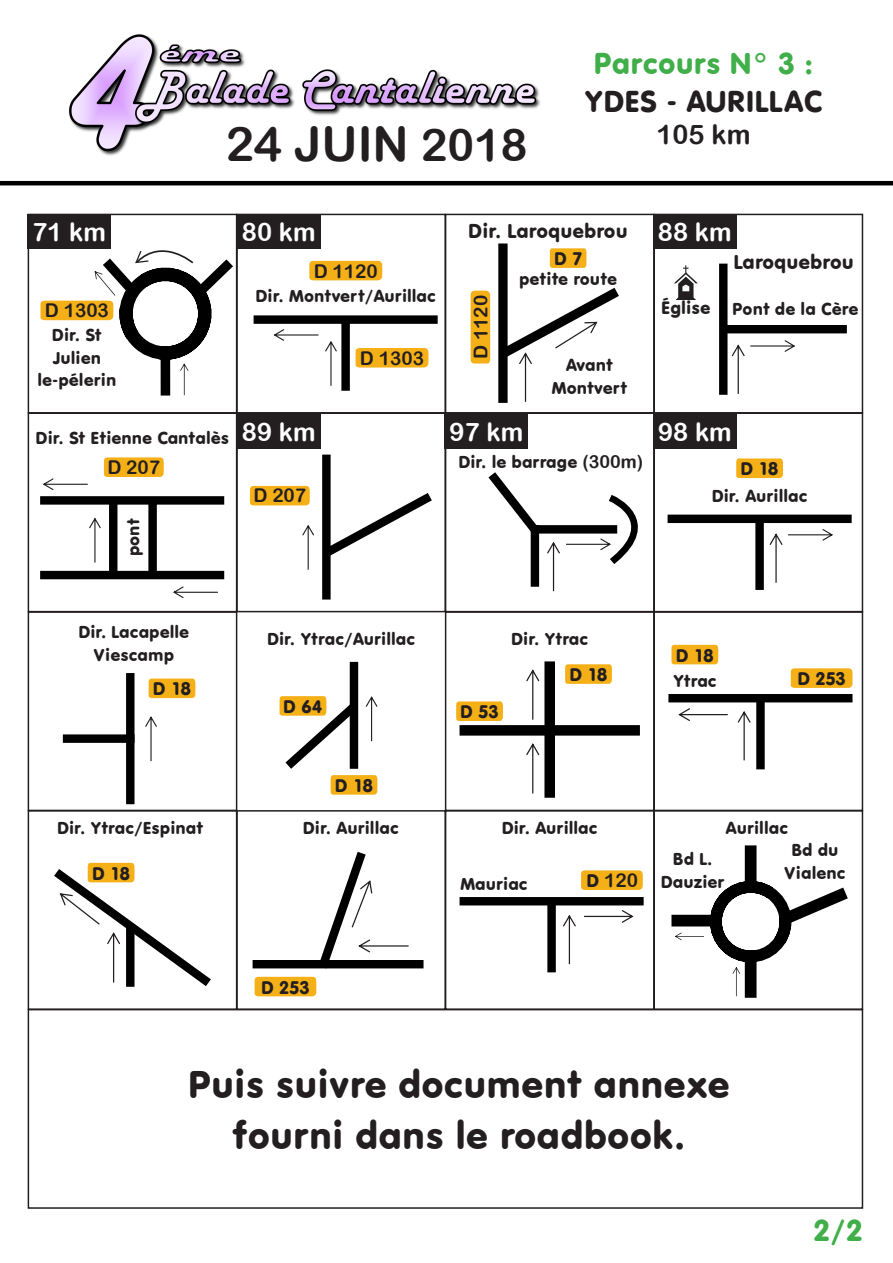
<style>
.page{position:relative;width:893px;height:1263px;background:#fff}
.page>*{position:absolute;margin:0;border:0;box-sizing:border-box;transform-origin:0 0}
.t1{font:47.7px "Arial Rounded MT Bold";color:#231f20}
.t2{font:40.2px/50.2px "VAG Round";color:#231f20;text-align:center}
.t3{font:31.5px/37.8px "VAG Round";color:#231f20}
.t4{font:31.5px "VAG Round";color:#40ae49}
.t5{font:27px "Arial Rounded MT Bold";color:#231f20}
.t6{font:25.5px "Arial Rounded MT Bold";color:#fff}
.t7{font:21px "VAG Round";color:#231f20}
.t8{font:19.05px "VAG Round";letter-spacing:-.06em;color:#231f20}
.t9{font:19.05px "Arial Rounded MT Bold";color:#231f20}
.t10{font:18.75px "VAG Round";color:#231f20}
.t11{font:18px/22.5px "VAG Round";color:#231f20;text-align:center}
.s1{font-size:45px}
.s2{color:#40ae49}
.s3{font-family:"Arial Rounded MT Bold"}
.s4{font-family:"VAG Round"}
</style>
<div class="page">
<img style="left:69px;top:34px;width:471px;height:122px">
<hr style="left:0;top:181px;width:893px;height:4px;background:#000">
<div style="left:28px;top:214px;width:209px;height:200px;border:2px solid #231f20"></div>
<div style="left:28px;top:611px;width:209px;height:200px;border:2px solid #231f20"></div>
<div style="left:28px;top:412px;width:209px;height:200px;border:2px solid #231f20"></div>
<div style="left:28px;top:810px;width:209px;height:200px;border:2px solid #231f20"></div>
<div style="left:28px;top:1009px;width:835px;height:200px;border:2px solid #231f20"></div>
<div style="left:445px;top:611px;width:210px;height:200px;border:2px solid #231f20"></div>
<div style="left:445px;top:412px;width:210px;height:200px;border:2px solid #231f20"></div>
<div style="left:445px;top:810px;width:210px;height:200px;border:2px solid #231f20"></div>
<div style="left:236px;top:214px;width:210px;height:200px;border:2px solid #231f20"></div>
<div style="left:236px;top:412px;width:210px;height:200px;border:2px solid #231f20"></div>
<div style="left:236px;top:810px;width:210px;height:200px;border:2px solid #231f20"></div>
<div style="left:653px;top:214px;width:210px;height:200px;border:2px solid #231f20"></div>
<div style="left:653px;top:611px;width:210px;height:200px;border:2px solid #231f20"></div>
<div style="left:653px;top:412px;width:210px;height:200px;border:2px solid #231f20"></div>
<div style="left:653px;top:810px;width:210px;height:200px;border:2px solid #231f20"></div>
<svg style="left:273px;top:329px;width:45px;height:12px"></svg>
<svg style="left:43px;top:478px;width:45px;height:12px"></svg>
<svg style="left:173px;top:586px;width:45px;height:12px"></svg>
<svg style="left:89px;top:518px;width:12px;height:45px"></svg>
<svg style="left:788px;top:529px;width:45px;height:12px"></svg>
<svg style="left:325px;top:341px;width:12px;height:45px"></svg>
<div style="left:258px;top:315px;width:175px;height:9px;background:#000"></div>
<div style="left:44px;top:496px;width:176px;height:9px;background:#000"></div>
<div style="left:44px;top:571px;width:176px;height:8px;background:#000"></div>
<div style="left:341px;top:327px;width:9px;height:59px;background:#000"></div>
<div style="left:672px;top:515px;width:175px;height:8px;background:#000"></div>
<div style="left:755px;top:526px;width:9px;height:60px;background:#000"></div>
<div style="left:673px;top:694px;width:175px;height:8px;background:#000"></div>
<div style="left:756px;top:705px;width:9px;height:60px;background:#000"></div>
<div style="left:464px;top:897px;width:175px;height:8px;background:#000"></div>
<div style="left:547px;top:908px;width:9px;height:60px;background:#000"></div>
<div style="left:109px;top:508px;width:8px;height:59px;background:#000"></div>
<div style="left:148px;top:508px;width:9px;height:59px;background:#000"></div>
<div style="left:719px;top:268px;width:8px;height:123px;background:#000"></div>
<div style="left:731px;top:325px;width:112px;height:8px;background:#000"></div>
<div style="left:126px;top:677px;width:9px;height:123px;background:#000"></div>
<div style="left:257px;top:960px;width:162px;height:8px;background:#000"></div>
<div style="left:67px;top:734px;width:63px;height:9px;background:#000"></div>
<div style="left:28px;top:214px;width:83px;height:34px;background:#231f20"></div>
<div style="left:237px;top:214px;width:84px;height:34px;background:#231f20"></div>
<div style="left:653px;top:214px;width:83px;height:34px;background:#231f20"></div>
<div style="left:237px;top:414px;width:84px;height:34px;background:#231f20"></div>
<div style="left:445px;top:414px;width:83px;height:34px;background:#231f20"></div>
<div style="left:653px;top:414px;width:84px;height:34px;background:#231f20"></div>
<svg style="left:104px;top:457px;width:60px;height:20px"></svg>
<div style="left:322px;top:459px;width:9px;height:136px;background:#000"></div>
<div style="left:540px;top:525px;width:73px;height:9px;background:#000"></div>
<svg style="left:145px;top:716px;width:12px;height:45px"></svg>
<svg style="left:250px;top:486px;width:182px;height:84px"></svg>
<div style="left:350px;top:666px;width:8px;height:98px;background:#000"></div>
<svg style="left:40px;top:237px;width:200px;height:158px"></svg>
<svg style="left:309px;top:261px;width:73px;height:19px"></svg>
<svg style="left:356px;top:348px;width:73px;height:20px"></svg>
<svg style="left:550px;top:248px;width:36px;height:20px"></svg>
<svg style="left:736px;top:458px;width:47px;height:20px"></svg>
<svg style="left:671px;top:645px;width:47px;height:19px"></svg>
<svg style="left:791px;top:668px;width:62px;height:20px"></svg>
<svg style="left:581px;top:870px;width:62px;height:20px"></svg>
<div style="left:498px;top:248px;width:10px;height:150px;background:#000"></div>
<svg style="left:732px;top:340px;width:63px;height:54px"></svg>
<svg style="left:770px;top:533px;width:12px;height:50px"></svg>
<svg style="left:738px;top:711px;width:13px;height:49px"></svg>
<svg style="left:563px;top:915px;width:13px;height:49px"></svg>
<svg style="left:678px;top:708px;width:50px;height:13px"></svg>
<svg style="left:584px;top:910px;width:49px;height:13px"></svg>
<svg style="left:488px;top:472px;width:72px;height:119px"></svg>
<svg style="left:471px;top:281px;width:148px;height:121px"></svg>
<svg style="left:674px;top:265px;width:24px;height:35px"></svg>
<svg style="left:566px;top:493px;width:90px;height:76px"></svg>
<svg style="left:149px;top:678px;width:46px;height:20px"></svg>
<svg style="left:565px;top:664px;width:47px;height:20px"></svg>
<svg style="left:279px;top:696px;width:98px;height:99px"></svg>
<svg style="left:456px;top:701px;width:47px;height:20px"></svg>
<div style="left:544px;top:667px;width:11px;height:125px;background:#000"></div>
<div style="left:465px;top:725px;width:170px;height:11px;background:#000"></div>
<svg style="left:526px;top:743px;width:13px;height:50px"></svg>
<svg style="left:54px;top:863px;width:157px;height:124px"></svg>
<svg style="left:526px;top:669px;width:13px;height:51px"></svg>
<svg style="left:255px;top:851px;width:154px;height:145px"></svg>
<div style="left:671px;top:915px;width:40px;height:11px;background:#000"></div>
<div style="left:745px;top:845px;width:11px;height:37px;background:#000"></div>
<div style="left:745px;top:960px;width:11px;height:38px;background:#000"></div>
<svg style="left:675px;top:866px;width:186px;height:130px"></svg>
<p class="t1" style="left:226px;top:116px;width:303px">24 JUIN <span class="s1">2018</span></p>
<p class="t3" style="left:584px;top:44px;width:240px"><span class="s2">Parcours N° 3 :<br></span>YDES - AURILLAC</p>
<p class="t5" style="left:656px;top:118px;width:96px">105 km</p>
<p class="t6" style="left:32px;top:217px;width:75px">71 km</p>
<p class="t6" style="left:242px;top:217px;width:75px">80 km</p>
<p class="t6" style="left:658px;top:217px;width:75px">88 km</p>
<p class="t7" style="left:468px;top:219px;width:161px">Dir. Laroquebrou</p>
<p class="t9" style="left:45px;top:299px;width:66px">D 1303</p>
<p class="t11" style="left:52px;top:324px;width:51px">Dir. St</p>
<p class="t11" style="left:53px;top:347px;width:50px">Julien</p>
<p class="t11" style="left:37px;top:369px;width:80px">le-pélerin</p>
<p class="t11" style="left:36px;top:427px;width:195px">Dir. St Etienne Cantalès</p>
<p class="t9" style="left:107px;top:456px;width:54px">D 207</p>
<p class="t11" style="left:122px;top:556px;width:39px;rotate:-90deg">pont</p>
<p class="t9" style="left:314px;top:260px;width:66px">D 1120</p>
<p class="t11" style="left:256px;top:284px;width:182px">Dir. Montvert/Aurillac</p>
<p class="t9" style="left:360px;top:347px;width:66px">D 1303</p>
<p class="t9" style="left:469px;top:359px;width:66px;rotate:-90deg">D 1120</p>
<p class="t8" style="left:554px;top:248px;width:30px">D 7</p>
<p class="t11" style="left:519px;top:268px;width:100px">petite route</p>
<p class="t11" style="left:551px;top:354px;width:78px">Avant<br>Montvert</p>
<p class="t10" style="left:661px;top:297px;width:51px">Église</p>
<p class="t7" style="left:733px;top:250px;width:122px">Laroquebrou</p>
<p class="t11" style="left:732px;top:297px;width:128px">Pont de la Cère</p>
<p class="t6" style="left:242px;top:417px;width:75px">89 km</p>
<p class="t6" style="left:449px;top:417px;width:75px">97 km</p>
<p class="t6" style="left:658px;top:417px;width:75px">98 km</p>
<p class="t11" style="left:458px;top:451px;width:186px">Dir. le barrage <span class="s3">(300m)</span></p>
<p class="t8" style="left:741px;top:458px;width:40px">D 18</p>
<p class="t9" style="left:253px;top:484px;width:54px">D 207</p>
<p class="t11" style="left:712px;top:484px;width:97px">Dir. Aurillac</p>
<p class="t11" style="left:78px;top:621px;width:112px">Dir. Lacapelle</p>
<p class="t11" style="left:94px;top:643px;width:82px">Viescamp</p>
<p class="t8" style="left:153px;top:678px;width:40px">D 18</p>
<p class="t11" style="left:267px;top:627px;width:150px">Dir. Ytrac/Aurillac</p>
<p class="t8" style="left:283px;top:695px;width:41px">D 64</p>
<p class="t8" style="left:460px;top:701px;width:40px">D 53</p>
<p class="t11" style="left:511px;top:627px;width:79px">Dir. Ytrac</p>
<p class="t8" style="left:569px;top:664px;width:40px">D 18</p>
<p class="t8" style="left:335px;top:775px;width:40px">D 18</p>
<p class="t8" style="left:676px;top:644px;width:40px">D 18</p>
<p class="t11" style="left:673px;top:670px;width:45px">Ytrac</p>
<p class="t8" style="left:797px;top:668px;width:50px">D 253</p>
<p class="t11" style="left:57px;top:816px;width:148px">Dir. Ytrac/Espinat</p>
<p class="t11" style="left:303px;top:816px;width:97px">Dir. Aurillac</p>
<p class="t11" style="left:502px;top:816px;width:97px">Dir. Aurillac</p>
<p class="t8" style="left:92px;top:862px;width:40px">D 18</p>
<p class="t11" style="left:460px;top:873px;width:69px">Mauriac</p>
<p class="t9" style="left:587px;top:869px;width:53px"><span class="s4">D</span> 120</p>
<p class="t11" style="left:726px;top:816px;width:64px">Aurillac</p>
<p class="t11" style="left:673px;top:848px;width:41px">Bd L.</p>
<p class="t11" style="left:661px;top:870px;width:65px">Dauzier</p>
<p class="t11" style="left:791px;top:839px;width:49px">Bd du</p>
<p class="t11" style="left:784px;top:861px;width:63px">Vialenc</p>
<p class="t8" style="left:261px;top:976px;width:50px">D 253</p>
<p class="t2" style="left:188px;top:1059px;width:544px">Puis suivre document annexe fourni dans le roadbook.</p>
<p class="t4" style="left:813px;top:1212px;width:52px">2/2</p>
</div>
